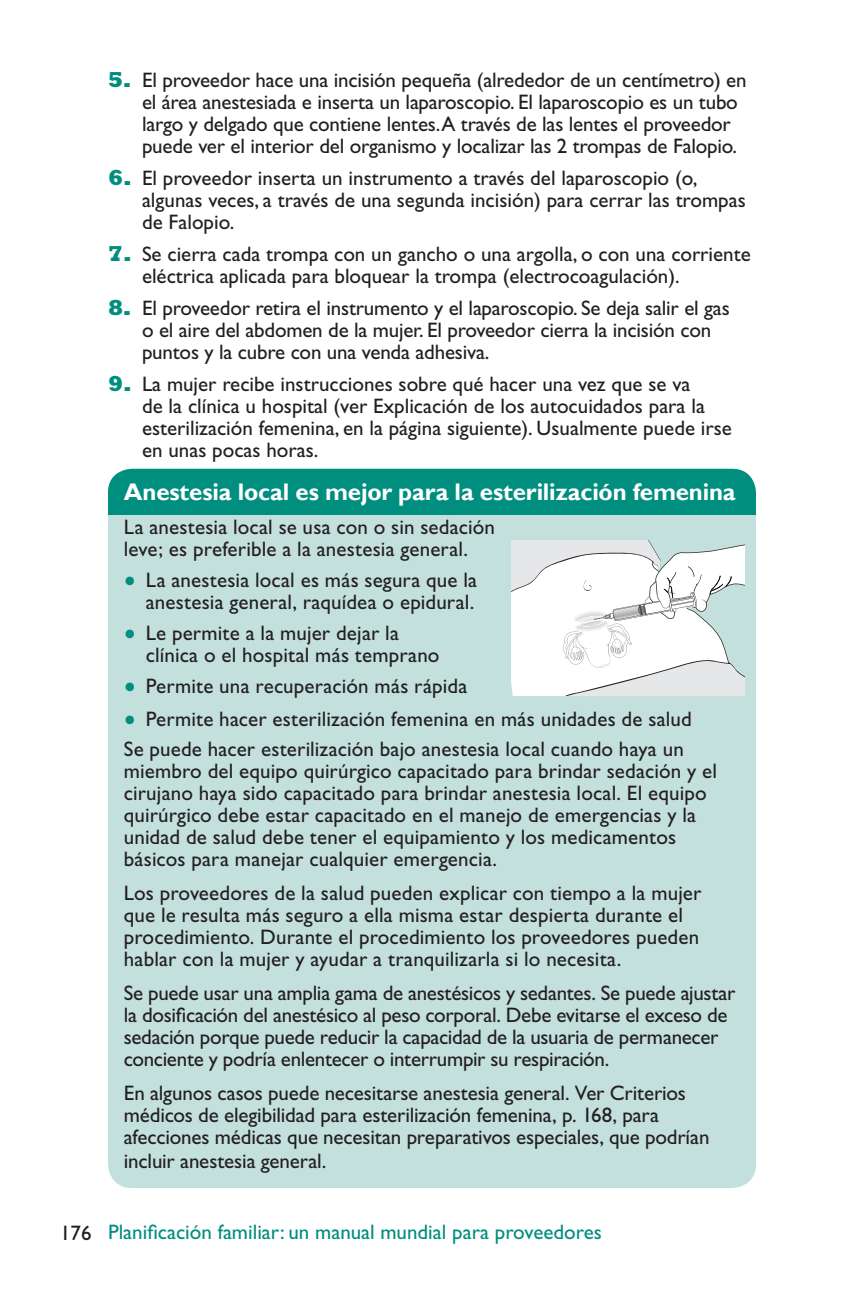
<style>
.page{position:relative;width:864px;height:1296px;background:#fff}
.page>*{position:absolute;margin:0;border:0;box-sizing:border-box;transform-origin:0 0}
.t1{font:700 24px "Gill Sans";letter-spacing:-.005em;color:#fff}
.t2{font:21px/22px "Gill Sans";color:#231f20}
.t3{font:21px "Gill Sans";color:#008e7f}
.s1{font-family:"Rockwell";font-weight:800;font-size:22px;color:#008e7f}
.s2{color:#231f20}
</style>
<div class="page">
<div style="left:108px;top:469px;width:648px;height:719px;background:#c3e0dd;border-radius:24px"></div>
<div style="left:108px;top:469px;width:648px;height:46px;background:#008e7f"></div>
<svg style="left:511px;top:541px;width:234px;height:155px;background:#eef0f0"></svg>
<p class="t2" style="left:142px;top:69px;width:606px;text-indent:-34px"><span class="s1">5.</span> El proveedor hace una incisión pequeña (alrededor de un centímetro) en el área anestesiada e inserta un laparoscopio. El laparoscopio es un tubo largo y delgado que contiene lentes.A través de las lentes el proveedor puede ver el interior del organismo y localizar las 2 trompas de Falopio.</p>
<p class="t2" style="left:142px;top:167px;width:605px;text-indent:-34px"><span class="s1">6.</span> El proveedor inserta un instrumento a través del laparoscopio (o, algunas veces, a través de una segunda incisión) para cerrar las trompas de Falopio.</p>
<p class="t2" style="left:142px;top:243px;width:610px;text-indent:-34px"><span class="s1">7.</span> Se cierra cada trompa con un gancho o una argolla, o con una corriente eléctrica aplicada para bloquear la trompa (electrocoagulación).</p>
<p class="t2" style="left:142px;top:297px;width:589px;text-indent:-34px"><span class="s1">8.</span> El proveedor retira el instrumento y el laparoscopio. Se deja salir el gas o el aire del abdomen de la mujer. El proveedor cierra la incisión con puntos y la cubre con una venda adhesiva.</p>
<p class="t2" style="left:142px;top:373px;width:592px;text-indent:-34px"><span class="s1">9.</span> La mujer recibe instrucciones sobre qué hacer una vez que se va<br>de la clínica u hospital (ver Explicación de los autocuidados para la esterilización femenina, en la página siguiente). Usualmente puede irse en unas pocas horas.</p>
<p class="t1" style="left:124px;top:478px;width:613px">Anestesia local es mejor para la esterilización femenina</p>
<p class="t2" style="left:124px;top:516px;width:373px">La anestesia local se usa con o sin sedación leve; es preferible a la anestesia general.</p>
<p class="t2" style="left:146px;top:569px;width:333px">La anestesia local es más segura que la anestesia general, raquídea o epidural.</p>
<p class="t2" style="left:146px;top:622px;width:295px">Le permite a la mujer dejar la clínica o el hospital más temprano</p>
<p class="t2" style="left:146px;top:670px;width:547px;line-height:33px">Permite una recuperación más rápida<br>Permite hacer esterilización femenina en más unidades de salud</p>
<p class="t2" style="left:124px;top:738px;width:595px">Se puede hacer esterilización bajo anestesia local cuando haya un miembro del equipo quirúrgico capacitado para brindar sedación y el cirujano haya sido capacitado para brindar anestesia local. El equipo quirúrgico debe estar capacitado en el manejo de emergencias y la unidad de salud debe tener el equipamiento y los medicamentos básicos para manejar cualquier emergencia.</p>
<p class="t2" style="left:124px;top:882px;width:579px">Los proveedores de la salud pueden explicar con tiempo a la mujer que le resulta más seguro a ella misma estar despierta durante el procedimiento. Durante el procedimiento los proveedores pueden hablar con la mujer y ayudar a tranquilizarla si lo necesita.</p>
<p class="t2" style="left:124px;top:983px;width:613px">Se puede usar una amplia gama de anestésicos y sedantes. Se puede ajustar la dosificación del anestésico al peso corporal. Debe evitarse el exceso de sedación porque puede reducir la capacidad de la usuaria de permanecer conciente y podría enlentecer o interrumpir su respiración.</p>
<p class="t2" style="left:124px;top:1083px;width:587px">En algunos casos puede necesitarse anestesia general. Ver Criterios médicos de elegibilidad para esterilización femenina, p. 168, para afecciones médicas que necesitan preparativos especiales, que podrían</p>
<p class="t2" style="left:124px;top:1151px;width:204px">incluir anestesia general.</p>
<p class="t3" style="left:60px;top:1219px;width:543px"><span class="s2">176</span> Planificación familiar: un manual mundial para proveedores</p>
</div>
